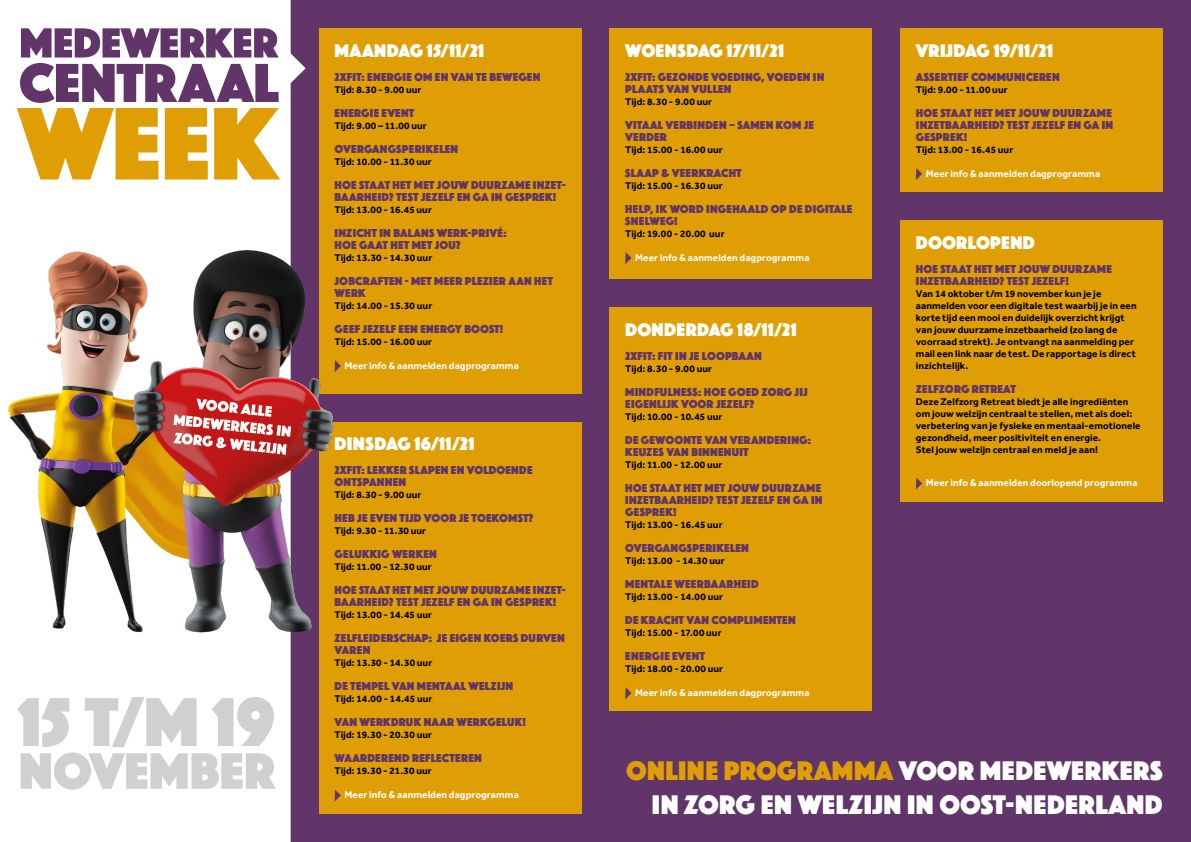
<style>
.page{position:relative;width:1191px;height:842px;background:#fff}
.page>*{position:absolute;margin:0;border:0;box-sizing:border-box;transform-origin:0 0}
.t1{font:28px/33.6px "Phosphate Solid";letter-spacing:.01em;color:#fff;text-align:right}
.t2{font:19px "Phosphate Solid";letter-spacing:.015em;color:#fff}
.t3{font:12px/12px "Phosphate Solid";letter-spacing:.015em;color:#61356a}
.t4{font:700 10px/12px "Effra";letter-spacing:.01em;color:#000}
.t5{font:700 10px "Effra";letter-spacing:.01em;color:#fff}
.s1{color:#df9e04}
</style>
<div class="page">
<div style="left:291px;top:0;width:900px;height:842px;background:#61356a"></div>
<svg style="left:17px;top:28px;width:263px;height:151px"></svg>
<svg style="left:17px;top:697px;width:259px;height:93px"></svg>
<div style="left:319px;top:28px;width:262px;height:365px;background:#df9e04"></div>
<div style="left:319px;top:422px;width:262px;height:392px;background:#df9e04"></div>
<svg style="left:334px;top:789px;width:7px;height:12px"></svg>
<div style="left:609px;top:28px;width:263px;height:251px;background:#df9e04"></div>
<svg style="left:625px;top:252px;width:6px;height:12px"></svg>
<div style="left:609px;top:307px;width:263px;height:404px;background:#df9e04"></div>
<svg style="left:625px;top:687px;width:6px;height:12px"></svg>
<div style="left:900px;top:28px;width:262px;height:164px;background:#df9e04"></div>
<svg style="left:916px;top:168px;width:6px;height:12px"></svg>
<div style="left:900px;top:221px;width:262px;height:281px;background:#df9e04"></div>
<svg style="left:916px;top:477px;width:6px;height:13px"></svg>
<img style="left:8px;top:209px;width:334px;height:445px">
<h2 class="t2" style="left:334px;top:37px;width:151px">MAANDAG 15/11/21</h2>
<p class="t3" style="left:334px;top:70px;width:207px">2XFIT: ENERGIE OM EN VAN TE BEWEGEN</p>
<p class="t4" style="left:334px;top:83px;width:88px">Tijd: 8.30 - 9.00 uur</p>
<p class="t3" style="left:334px;top:106px;width:81px">ENERGIE EVENT</p>
<p class="t4" style="left:334px;top:119px;width:94px">Tijd: 9.00 – 11.00 uur</p>
<p class="t3" style="left:334px;top:142px;width:125px">OVERGANGSPERIKELEN</p>
<p class="t4" style="left:334px;top:155px;width:99px">Tijd: 10.00 - 11.30 uur</p>
<p class="t3" style="left:334px;top:178px;width:233px">HOE STAAT HET MET JOUW DUURZAME INZET-<br>BAARHEID? TEST JEZELF EN GA IN GESPREK!</p>
<p class="t4" style="left:334px;top:203px;width:99px">Tijd: 13.00 - 16.45 uur</p>
<p class="t3" style="left:334px;top:226px;width:174px">INZICHT IN BALANS WERK-PRIVÉ:<br>HOE GAAT HET MET JOU?</p>
<p class="t4" style="left:334px;top:251px;width:99px">Tijd: 13.30 - 14.30 uur</p>
<p class="t3" style="left:334px;top:274px;width:220px">JOBCRAFTEN - MET MEER PLEZIER AAN HET<br>WERK</p>
<p class="t4" style="left:334px;top:299px;width:99px">Tijd: 14.00 - 15.30 uur</p>
<p class="t3" style="left:334px;top:322px;width:170px">GEEF JEZELF EEN ENERGY BOOST!</p>
<p class="t4" style="left:334px;top:335px;width:99px">Tijd: 15.00 - 16.00 uur</p>
<p class="t5" style="left:344px;top:359px;width:176px">Meer info &amp; aanmelden dagprogramma</p>
<h2 class="t2" style="left:334px;top:430px;width:141px">DINSDAG 16/11/21</h2>
<p class="t3" style="left:334px;top:463px;width:199px">2XFIT: LEKKER SLAPEN EN VOLDOENDE<br>ONTSPANNEN</p>
<p class="t4" style="left:334px;top:489px;width:88px">Tijd: 8.30 - 9.00 uur</p>
<p class="t3" style="left:334px;top:511px;width:200px">HEB JE EVEN TIJD VOOR JE TOEKOMST?</p>
<p class="t4" style="left:334px;top:525px;width:93px">Tijd: 9.30 - 11.30 uur</p>
<p class="t3" style="left:334px;top:547px;width:104px">GELUKKIG WERKEN</p>
<p class="t4" style="left:334px;top:561px;width:99px">Tijd: 11.00 - 12.30 uur</p>
<p class="t3" style="left:334px;top:583px;width:233px">HOE STAAT HET MET JOUW DUURZAME INZET-<br>BAARHEID? TEST JEZELF EN GA IN GESPREK!</p>
<p class="t4" style="left:334px;top:609px;width:99px">Tijd: 13.00 - 14.45 uur</p>
<p class="t3" style="left:334px;top:631px;width:231px">ZELFLEIDERSCHAP: JE EIGEN KOERS DURVEN<br>VAREN</p>
<p class="t4" style="left:334px;top:657px;width:99px">Tijd: 13.30 - 14.30 uur</p>
<p class="t3" style="left:334px;top:679px;width:180px">DE TEMPEL VAN MENTAAL WELZIJN</p>
<p class="t4" style="left:334px;top:693px;width:99px">Tijd: 14.00 - 14.45 uur</p>
<p class="t3" style="left:334px;top:715px;width:193px">VAN WERKDRUK NAAR WERKGELUK!</p>
<p class="t4" style="left:334px;top:729px;width:99px">Tijd: 19.30 - 20.30 uur</p>
<p class="t3" style="left:334px;top:751px;width:149px">WAARDEREND REFLECTEREN</p>
<p class="t4" style="left:334px;top:765px;width:99px">Tijd: 19.30 - 21.30 uur</p>
<p class="t5" style="left:344px;top:789px;width:176px">Meer info &amp; aanmelden dagprogramma</p>
<h2 class="t2" style="left:625px;top:37px;width:160px">WOENSDAG 17/11/21</h2>
<p class="t3" style="left:625px;top:70px;width:201px">2XFIT: GEZONDE VOEDING, VOEDEN IN<br>PLAATS VAN VULLEN</p>
<p class="t4" style="left:625px;top:95px;width:88px">Tijd: 8.30 - 9.00 uur</p>
<p class="t3" style="left:625px;top:118px;width:190px">VITAAL VERBINDEN – SAMEN KOM JE<br>VERDER</p>
<p class="t4" style="left:625px;top:143px;width:99px">Tijd: 15.00 - 16.00 uur</p>
<p class="t3" style="left:625px;top:166px;width:118px">SLAAP &amp; VEERKRACHT</p>
<p class="t4" style="left:625px;top:179px;width:99px">Tijd: 15.00 - 16.30 uur</p>
<p class="t3" style="left:625px;top:202px;width:229px">HELP, IK WORD INGEHAALD OP DE DIGITALE<br>SNELWEG!</p>
<p class="t4" style="left:625px;top:227px;width:101px">Tijd: 19.00 - 20.00 uur</p>
<p class="t5" style="left:635px;top:251px;width:176px">Meer info &amp; aanmelden dagprogramma</p>
<h2 class="t2" style="left:625px;top:316px;width:173px">DONDERDAG 18/11/21</h2>
<p class="t3" style="left:625px;top:349px;width:138px">2XFIT: FIT IN JE LOOPBAAN</p>
<p class="t4" style="left:625px;top:362px;width:88px">Tijd: 8.30 - 9.00 uur</p>
<p class="t3" style="left:625px;top:385px;width:184px">MINDFULNESS: HOE GOED ZORG JIJ<br>EIGENLIJK VOOR JEZELF?</p>
<p class="t4" style="left:625px;top:410px;width:99px">Tijd: 10.00 - 10.45 uur</p>
<p class="t3" style="left:625px;top:433px;width:187px">DE GEWOONTE VAN VERANDERING:<br>KEUZES VAN BINNENUIT</p>
<p class="t4" style="left:625px;top:458px;width:99px">Tijd: 11.00 - 12.00 uur</p>
<p class="t3" style="left:625px;top:481px;width:199px;text-align:justify">HOE STAAT HET MET JOUW DUURZAME INZETBAARHEID? TEST JEZELF EN GA IN GESPREK!</p>
<p class="t4" style="left:625px;top:518px;width:99px">Tijd: 13.00 - 16.45 uur</p>
<p class="t3" style="left:625px;top:541px;width:125px">OVERGANGSPERIKELEN</p>
<p class="t4" style="left:625px;top:554px;width:101px">Tijd: 13.00 - 14.30 uur</p>
<p class="t3" style="left:625px;top:577px;width:135px">MENTALE WEERBAARHEID</p>
<p class="t4" style="left:625px;top:590px;width:99px">Tijd: 13.00 - 14.00 uur</p>
<p class="t3" style="left:625px;top:613px;width:172px">DE KRACHT VAN COMPLIMENTEN</p>
<p class="t4" style="left:625px;top:626px;width:98px">Tijd: 15.00 - 17.00 uur</p>
<p class="t3" style="left:625px;top:649px;width:81px">ENERGIE EVENT</p>
<p class="t4" style="left:625px;top:662px;width:99px">Tijd: 18.00 - 20.00 uur</p>
<p class="t5" style="left:635px;top:686px;width:176px">Meer info &amp; aanmelden dagprogramma</p>
<h2 class="t2" style="left:916px;top:37px;width:139px">VRIJDAG 19/11/21</h2>
<p class="t3" style="left:916px;top:70px;width:145px">ASSERTIEF COMMUNICEREN</p>
<p class="t4" style="left:916px;top:83px;width:93px">Tijd: 9.00 - 11.00 uur</p>
<p class="t3" style="left:916px;top:106px;width:199px;text-align:justify">HOE STAAT HET MET JOUW DUURZAME INZETBAARHEID? TEST JEZELF EN GA IN GESPREK!</p>
<p class="t4" style="left:916px;top:143px;width:99px">Tijd: 13.00 - 16.45 uur</p>
<p class="t5" style="left:925px;top:167px;width:176px">Meer info &amp; aanmelden dagprogramma</p>
<h2 class="t2" style="left:916px;top:229px;width:121px">DOORLOPEND</h2>
<p class="t3" style="left:916px;top:262px;width:197px">HOE STAAT HET MET JOUW DUURZAME<br>INZETBAARHEID? TEST JEZELF!</p>
<p class="t4" style="left:916px;top:287px;width:222px">Van 14 oktober t/m 19 november kun je je aanmelden voor een digitale test waarbij je in een korte tijd een mooi en duidelijk overzicht krijgt van jouw duurzame inzetbaarheid (zo lang de voorraad strekt). Je ontvangt na aanmelding per mail een link naar de test. De rapportage is direct inzichtelijk.</p>
<p class="t3" style="left:916px;top:382px;width:102px">ZELFZORG RETREAT</p>
<p class="t4" style="left:916px;top:395px;width:226px">Deze Zelfzorg Retreat biedt je alle ingrediënten om jouw welzijn centraal te stellen, met als doel: verbetering van je fysieke en mentaal-emotionele gezondheid, meer positiviteit en energie.<br>Stel jouw welzijn centraal en meld je aan!</p>
<p class="t5" style="left:925px;top:477px;width:213px">Meer info &amp; aanmelden doorlopend programma</p>
<h1 class="t1" style="left:626px;top:752px;width:538px"><span class="s1">ONLINE PROGRAMMA</span> VOOR MEDEWERKERS<br>IN ZORG EN WELZIJN IN OOST-NEDERLAND</h1>
</div>
